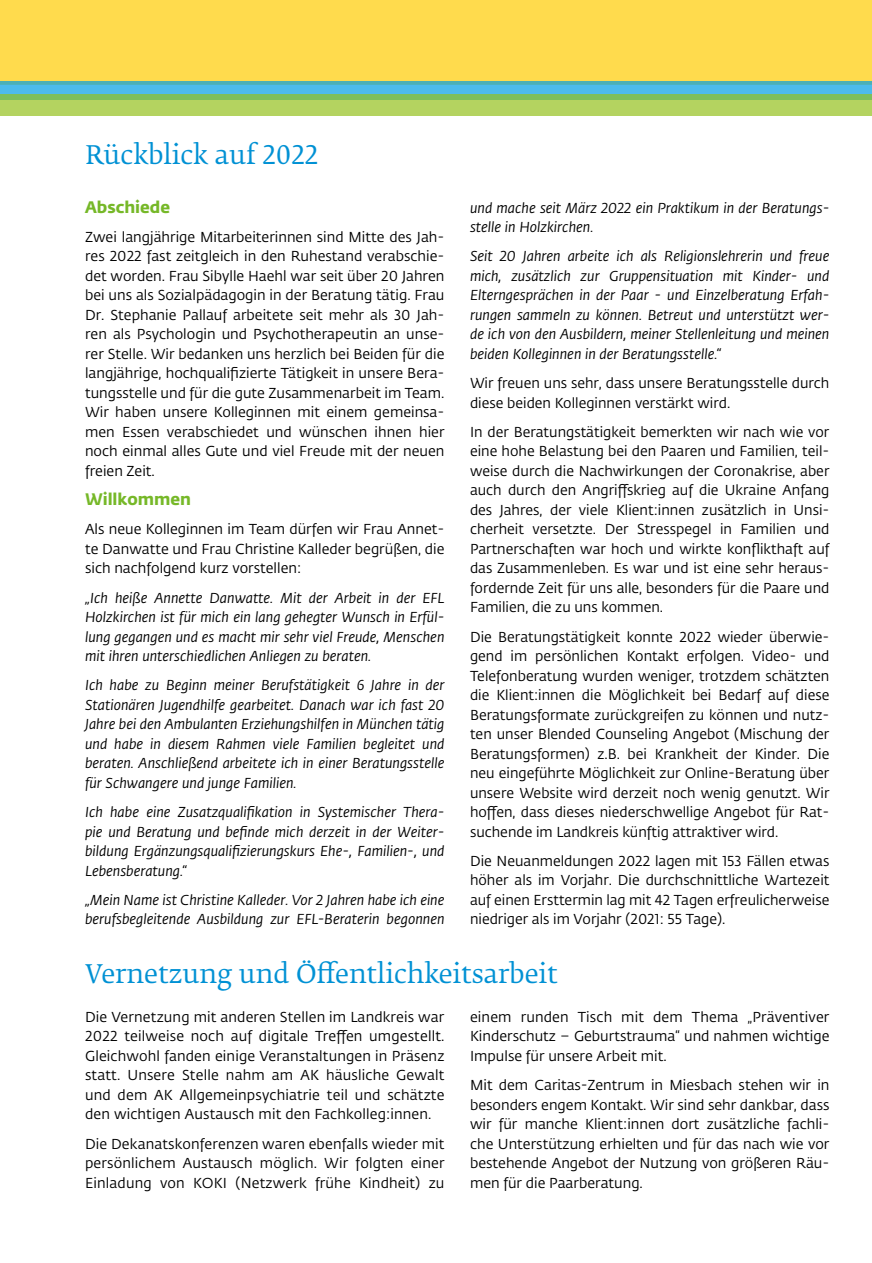
<style>
.page{position:relative;width:872px;height:1263px;background:#fff}
.page>*{position:absolute;margin:0;border:0;box-sizing:border-box;transform-origin:0 0}
.t1{font:25.5px "Fedra Serif B Std";color:#0091d4}
.t2{font:700 16.5px "Fedra Sans Std";color:#76b828}
.t3{font:14.25px/19.5px "Fedra Sans Std";color:#000;text-align:justify}
.t4{font:italic 14.25px/19.5px "Fedra Sans Std";color:#000;text-align:justify}
</style>
<div class="page">
<div style="left:0;top:0;width:872px;height:82px;background:#ffdb4d"></div>
<svg style="left:0;top:82px;width:872px;height:12px;background:#4db8de"></svg>
<svg style="left:0;top:94px;width:872px;height:22px;background:#a5cd5e"></svg>
<h1 class="t1" style="left:85px;top:137px;width:235px">Rückblick auf 2022</h1>
<p class="t2" style="left:85px;top:196px;width:87px">Abschiede</p>
<p class="t3" style="left:85px;top:227px;width:361px">Zwei langjährige Mitarbeiterinnen sind Mitte des Jah&shy;res 2022 fast zeitgleich in den Ruhestand verabschie&shy;det worden. Frau Sibylle Haehl war seit über 20 Jahren bei uns als Sozialpädagogin in der Beratung tätig. Frau Dr. Stephanie Pallauf arbeitete seit mehr als 30 Jah&shy;ren als Psychologin und Psychotherapeutin an unse&shy;rer Stelle. Wir bedanken uns herzlich bei Beiden für die langjährige, hochqualifizierte Tätigkeit in unsere Bera&shy;tungsstelle und für die gute Zusammenarbeit im Team.<br>Wir haben unsere Kolleginnen mit einem gemeinsa&shy;men Essen verabschiedet und wünschen ihnen hier noch einmal alles Gute und viel Freude mit der neuen freien Zeit.</p>
<p class="t2" style="left:85px;top:489px;width:107px">Willkommen</p>
<p class="t3" style="left:85px;top:520px;width:361px">Als neue Kolleginnen im Team dürfen wir Frau Annet&shy;te Danwatte und Frau Christine Kalleder begrüßen, die sich nachfolgend kurz vorstellen:</p>
<p class="t4" style="left:85px;top:588px;width:361px">„Ich heiße Annette Danwatte. Mit der Arbeit in der EFL Holzkirchen ist für mich ein lang gehegter Wunsch in Erfül&shy;lung gegangen und es macht mir sehr viel Freude, Menschen mit ihren unterschiedlichen Anliegen zu beraten.</p>
<p class="t4" style="left:85px;top:676px;width:361px">Ich habe zu Beginn meiner Berufstätigkeit 6 Jahre in der Stationären Jugendhilfe gearbeitet. Danach war ich fast 20<br>Jahre bei den Ambulanten Erziehungshilfen in München tätig und habe in diesem Rahmen viele Familien begleitet und beraten. Anschließend arbeitete ich in einer Beratungsstelle für Schwangere und junge Familien.</p>
<p class="t4" style="left:85px;top:802px;width:361px">Ich habe eine Zusatzqualifikation in Systemischer Thera&shy;pie und Beratung und befinde mich derzeit in der Weiter&shy;bildung Ergänzungsqualifizierungskurs Ehe-, Familien-, und Lebensberatung.“</p>
<p class="t4" style="left:85px;top:890px;width:361px">„Mein Name ist Christine Kalleder. Vor 2 Jahren habe ich eine berufsbegleitende Ausbildung zur EFL-Beraterin begonnen</p>
<p class="t4" style="left:470px;top:198px;width:361px">und mache seit März 2022 ein Praktikum in der Beratungs&shy;stelle in Holzkirchen.</p>
<p class="t4" style="left:470px;top:247px;width:361px">Seit 20 Jahren arbeite ich als Religionslehrerin und freue mich, zusätzlich zur Gruppensituation mit Kinder- und Elterngesprächen in der Paar - und Einzelberatung Erfah&shy;rungen sammeln zu können. Betreut und unterstützt wer&shy;de ich von den Ausbildern, meiner Stellenleitung und meinen beiden Kolleginnen in der Beratungsstelle.“</p>
<p class="t3" style="left:470px;top:374px;width:361px">Wir freuen uns sehr, dass unsere Beratungsstelle durch diese beiden Kolleginnen verstärkt wird.</p>
<p class="t3" style="left:470px;top:422px;width:361px">In der Beratungstätigkeit bemerkten wir nach wie vor eine hohe Belastung bei den Paaren und Familien, teil&shy;weise durch die Nachwirkungen der Coronakrise, aber auch durch den Angriffskrieg auf die Ukraine Anfang des Jahres, der viele Klient:innen zusätzlich in Unsi&shy;cherheit versetzte. Der Stresspegel in Familien und Partnerschaften war hoch und wirkte konflikthaft auf das Zusammenleben. Es war und ist eine sehr heraus&shy;fordernde Zeit für uns alle, besonders für die Paare und Familien, die zu uns kommen.</p>
<p class="t3" style="left:470px;top:627px;width:361px">Die Beratungstätigkeit konnte 2022 wieder überwie&shy;gend im persönlichen Kontakt erfolgen. Video- und Telefonberatung wurden weniger, trotzdem schätzten die Klient:innen die Möglichkeit bei Bedarf auf diese Beratungsformate zurückgreifen zu können und nutz&shy;ten unser Blended Counseling Angebot (Mischung der Beratungsformen) z.B. bei Krankheit der Kinder. Die neu eingeführte Möglichkeit zur Online-Beratung über unsere Website wird derzeit noch wenig genutzt. Wir hoffen, dass dieses niederschwellige Angebot für Rat&shy;suchende im Landkreis künftig attraktiver wird.</p>
<p class="t3" style="left:470px;top:851px;width:361px">Die Neuanmeldungen 2022 lagen mit 153 Fällen etwas höher als im Vorjahr. Die durchschnittliche Wartezeit auf einen Ersttermin lag mit 42 Tagen erfreulicherweise niedriger als im Vorjahr (2021: 55 Tage).</p>
<h1 class="t1" style="left:85px;top:956px;width:474px">Vernetzung und Öffentlichkeitsarbeit</h1>
<p class="t3" style="left:85px;top:1007px;width:361px">Die Vernetzung mit anderen Stellen im Landkreis war 2022 teilweise noch auf digitale Treffen umgestellt.<br>Gleichwohl fanden einige Veranstaltungen in Präsenz statt. Unsere Stelle nahm am AK häusliche Gewalt und dem AK Allgemeinpsychiatrie teil und schätzte den wichtigen Austausch mit den Fachkolleg:innen.</p>
<p class="t3" style="left:85px;top:1134px;width:361px">Die Dekanatskonferenzen waren ebenfalls wieder mit persönlichem Austausch möglich. Wir folgten einer Einladung von KOKI (Netzwerk frühe Kindheit) zu</p>
<p class="t3" style="left:470px;top:1007px;width:361px">einem runden Tisch mit dem Thema „Präventiver Kinderschutz – Geburtstrauma“ und nahmen wichtige Impulse für unsere Arbeit mit.</p>
<p class="t3" style="left:470px;top:1075px;width:361px">Mit dem Caritas-Zentrum in Miesbach stehen wir in besonders engem Kontakt. Wir sind sehr dankbar, dass wir für manche Klient:innen dort zusätzliche fachli&shy;che Unterstützung erhielten und für das nach wie vor bestehende Angebot der Nutzung von größeren Räu&shy;men für die Paarberatung.</p>
</div>
